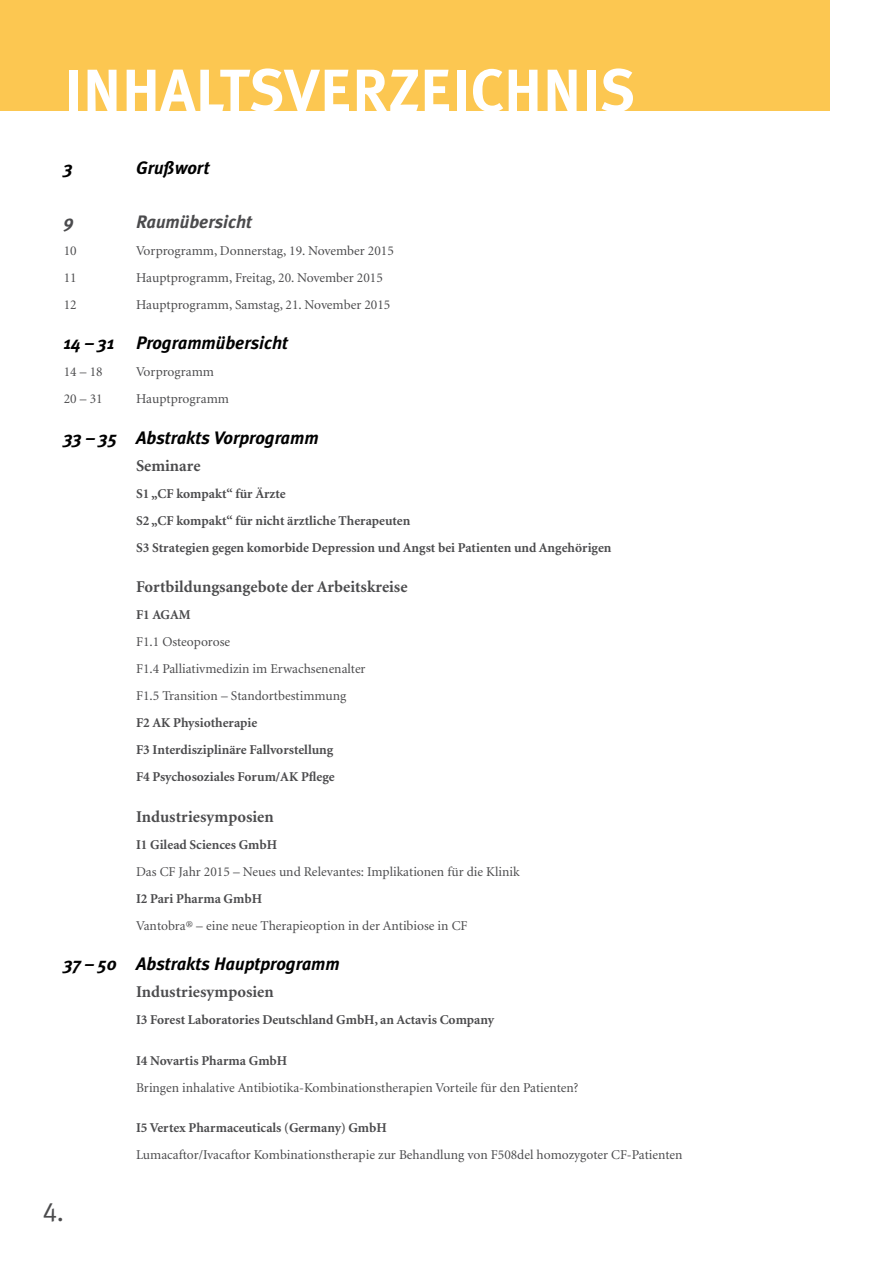
<style>
.page{position:relative;width:893px;height:1263px;background:#fff}
.page>*{position:absolute;margin:0;border:0;box-sizing:border-box;transform-origin:0 0}
.t1{font:700 60px "Meta Plus";color:#fff}
.t2{font:27px "Meta Caps";color:#4b4b4d}
.t3{font:italic 700 18px "Meta Plus";color:#000}
.t4{font:italic 700 18px "Meta Plus";color:#4b4b4d}
.t5{font:700 16.5px "Minion";color:#4b4b4d}
.t6{font:13.5px/27px "Minion";color:#4b4b4d}
.t7{font:700 13.5px/27px "Minion";color:#4b4b4d}
</style>
<div class="page">
<div style="left:0;top:0;width:829px;height:111px;background:#fcc751"></div>
<h1 class="t1" style="left:64px;top:56px;width:573px">INHALTSVERZEICHNIS</h1>
<h3 class="t3" style="left:64px;top:157px;width:11px">3</h3>
<h3 class="t3" style="left:136px;top:157px;width:75px">Grußwort</h3>
<h3 class="t4" style="left:64px;top:211px;width:12px">9</h3>
<h3 class="t4" style="left:136px;top:211px;width:118px">Raumübersicht</h3>
<p class="t6" style="left:64px;top:237px;width:14px">10</p>
<p class="t6" style="left:136px;top:237px;width:259px">Vorprogramm, Donnerstag, 19. November 2015</p>
<p class="t6" style="left:64px;top:264px;width:14px">11</p>
<p class="t6" style="left:136px;top:264px;width:248px">Hauptprogramm, Freitag, 20. November 2015</p>
<p class="t6" style="left:64px;top:291px;width:14px">12</p>
<p class="t6" style="left:136px;top:291px;width:256px">Hauptprogramm, Samstag, 21. November 2015</p>
<h3 class="t3" style="left:64px;top:333px;width:226px">14 – 31 Programmübersicht</h3>
<p class="t6" style="left:64px;top:359px;width:40px">14 – 18</p>
<p class="t6" style="left:136px;top:359px;width:79px">Vorprogramm</p>
<p class="t6" style="left:64px;top:386px;width:40px">20 – 31</p>
<p class="t6" style="left:136px;top:386px;width:95px">Hauptprogramm</p>
<h3 class="t3" style="left:64px;top:427px;width:256px">33 – 35 Abstrakts Vorprogramm</h3>
<p class="t5" style="left:136px;top:457px;width:66px">Seminare</p>
<p class="t7" style="left:136px;top:480px;width:477px">S1 „CF kompakt“ für Ärzte<br>S2 „CF kompakt“ für nicht ärztliche Therapeuten<br>S3 Strategien gegen komorbide Depression und Angst bei Patienten und Angehörigen</p>
<p class="t5" style="left:136px;top:579px;width:273px">Fortbildungsangebote der Arbeitskreise</p>
<p class="t7" style="left:136px;top:602px;width:56px">F1 AGAM</p>
<p class="t6" style="left:136px;top:629px;width:231px">F1.1 Osteoporose<br>F1.4 Palliativmedizin im Erwachsenenalter<br>F1.5 Transition – Standortbestimmung</p>
<p class="t7" style="left:136px;top:710px;width:200px">F2 AK Physiotherapie<br>F3 Interdisziplinäre Fallvorstellung<br>F4 Psychosoziales Forum/AK Pflege</p>
<p class="t5" style="left:136px;top:808px;width:139px">Industriesymposien</p>
<p class="t7" style="left:136px;top:831px;width:143px">I1 Gilead Sciences GmbH</p>
<p class="t6" style="left:136px;top:858px;width:385px">Das CF Jahr 2015 – Neues und Relevantes: Implikationen für die Klinik</p>
<p class="t7" style="left:136px;top:885px;width:128px">I2 Pari Pharma GmbH</p>
<p class="t6" style="left:136px;top:912px;width:333px">Vantobra® – eine neue Therapieoption in der Antibiose in CF</p>
<h3 class="t3" style="left:64px;top:954px;width:278px">37 – 50 Abstrakts Hauptprogramm</h3>
<p class="t5" style="left:136px;top:984px;width:139px">Industriesymposien</p>
<p class="t7" style="left:136px;top:1007px;width:360px">I3 Forest Laboratories Deutschland GmbH, an Actavis Company</p>
<p class="t7" style="left:136px;top:1047px;width:153px">I4 Novartis Pharma GmbH</p>
<p class="t6" style="left:136px;top:1074px;width:444px">Bringen inhalative Antibiotika-Kombinationstherapien Vorteile für den Patienten?</p>
<p class="t7" style="left:136px;top:1115px;width:252px">I5 Vertex Pharmaceuticals (Germany) GmbH</p>
<p class="t6" style="left:136px;top:1142px;width:548px">Lumacaftor/Ivacaftor Kombinationstherapie zur Behandlung von F508del homozygoter CF-Patienten</p>
<h2 class="t2" style="left:43px;top:1195px;width:23px">4.</h2>
</div>
